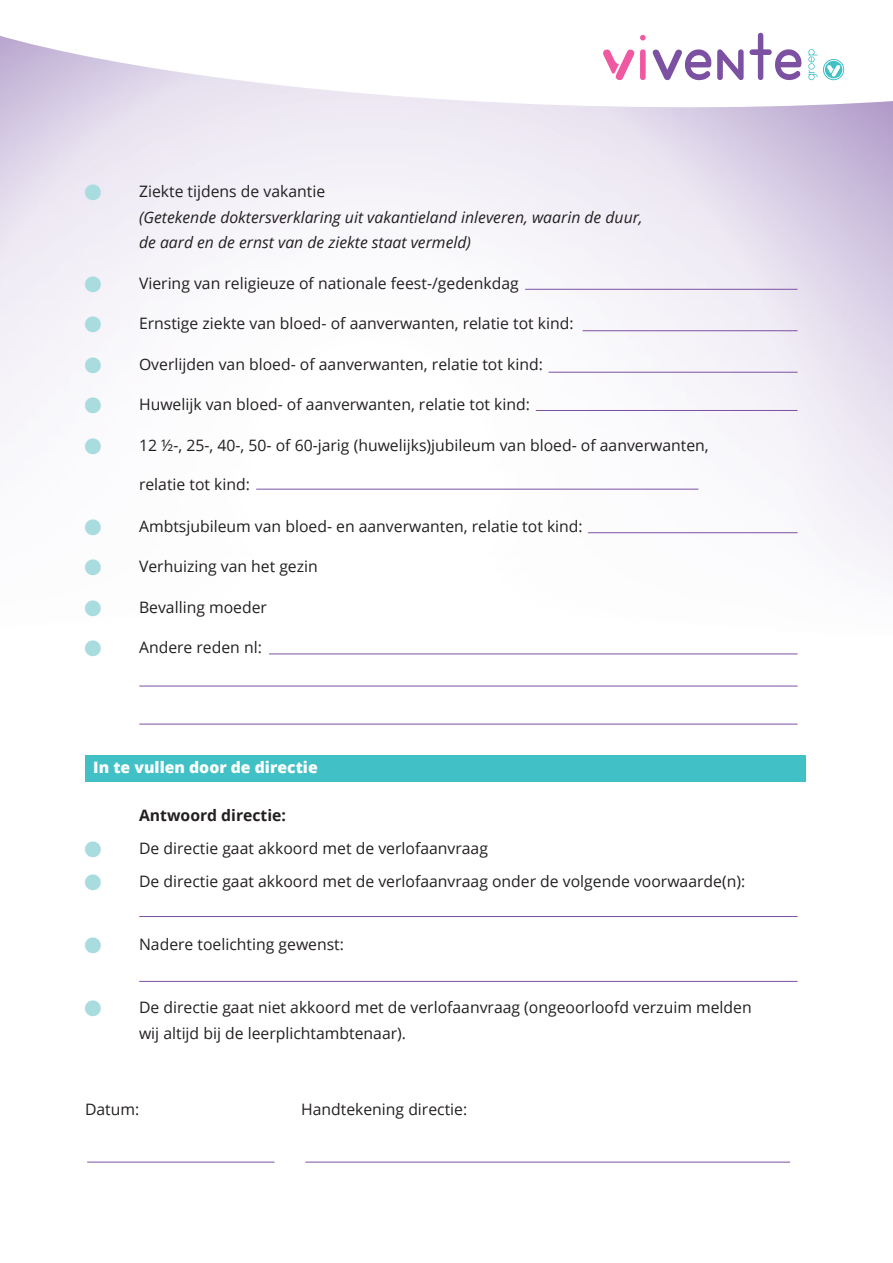
<style>
.page{position:relative;width:893px;height:1263px;background:#fff}
.page>*{position:absolute;margin:0;border:0;box-sizing:border-box;transform-origin:0 0}
.t1{font:15.75px/25.5px "Open Sans";color:#231f20}
.t2{font:italic 15.75px/25.5px "Open Sans";color:#231f20}
.t3{font:800 15.75px "Open Sans";color:#fff}
.t4{font:700 15.75px "Open Sans";color:#231f20}
.t5{font:15.75px "Webdings";color:#a8dcdf}
</style>
<div class="page">
<img style="left:0;top:110px;width:893px;height:672px">
<svg style="left:0;top:32px;width:893px;height:78px"></svg>
<svg style="left:653px;top:33px;width:149px;height:48px"></svg>
<svg style="left:640px;top:35px;width:6px;height:5px"></svg>
<svg style="left:602px;top:48px;width:44px;height:33px"></svg>
<svg style="left:808px;top:49px;width:36px;height:31px"></svg>
<div style="left:85px;top:755px;width:721px;height:26px;background:#41c1c6"></div>
<hr style="left:87px;top:1162px;width:187px;height:1px;background:#7c51a1">
<hr style="left:305px;top:1162px;width:485px;height:1px;background:#7c51a1">
<hr style="left:269px;top:654px;width:528px;height:1px;background:#7c51a1">
<hr style="left:139px;top:686px;width:658px;height:1px;background:#7c51a1">
<hr style="left:139px;top:724px;width:658px;height:1px;background:#7c51a1">
<hr style="left:139px;top:916px;width:658px;height:1px;background:#7c51a1">
<hr style="left:139px;top:981px;width:658px;height:1px;background:#7c51a1">
<hr style="left:583px;top:330px;width:214px;height:1px;background:#7c51a1">
<hr style="left:525px;top:289px;width:272px;height:1px;background:#7c51a1">
<hr style="left:549px;top:372px;width:248px;height:1px;background:#7c51a1">
<hr style="left:536px;top:410px;width:261px;height:1px;background:#7c51a1">
<hr style="left:588px;top:532px;width:209px;height:1px;background:#7c51a1">
<hr style="left:256px;top:489px;width:442px;height:1px;background:#7c51a1">
<p class="t5" style="left:85px;top:184px;width:17px">■</p>
<p class="t1" style="left:139px;top:178px;width:188px">Ziekte tijdens de vakantie</p>
<p class="t2" style="left:139px;top:204px;width:505px">(Getekende doktersverklaring uit vakantieland inleveren, waarin de duur, de aard en de ernst van de ziekte staat vermeld)</p>
<p class="t5" style="left:85px;top:276px;width:17px">■</p>
<p class="t1" style="left:139px;top:270px;width:381px">Viering van religieuze of nationale feest-/gedenkdag</p>
<p class="t5" style="left:85px;top:316px;width:17px">■</p>
<p class="t1" style="left:139px;top:310px;width:436px">Ernstige ziekte van bloed- of aanverwanten, relatie tot kind:</p>
<p class="t5" style="left:85px;top:357px;width:17px">■</p>
<p class="t1" style="left:139px;top:351px;width:405px">Overlijden van bloed- of aanverwanten, relatie tot kind:</p>
<p class="t5" style="left:85px;top:397px;width:17px">■</p>
<p class="t1" style="left:139px;top:391px;width:392px">Huwelijk van bloed- of aanverwanten, relatie tot kind:</p>
<p class="t5" style="left:85px;top:438px;width:17px">■</p>
<p class="t1" style="left:139px;top:432px;width:571px">12 ½-, 25-, 40-, 50- of 60-jarig (huwelijks)jubileum van bloed- of aanverwanten,</p>
<p class="t1" style="left:139px;top:471px;width:112px">relatie tot kind:</p>
<p class="t5" style="left:85px;top:519px;width:17px">■</p>
<p class="t1" style="left:139px;top:513px;width:445px">Ambtsjubileum van bloed- en aanverwanten, relatie tot kind:</p>
<p class="t5" style="left:85px;top:559px;width:17px">■</p>
<p class="t1" style="left:139px;top:553px;width:180px">Verhuizing van het gezin</p>
<p class="t5" style="left:85px;top:600px;width:17px">■</p>
<p class="t1" style="left:139px;top:594px;width:129px">Bevalling moeder</p>
<p class="t5" style="left:85px;top:640px;width:17px">■</p>
<p class="t1" style="left:139px;top:634px;width:124px">Andere reden nl:</p>
<p class="t3" style="left:93px;top:755px;width:226px">In te vullen door de directie</p>
<p class="t4" style="left:139px;top:804px;width:149px">Antwoord directie:</p>
<p class="t5" style="left:85px;top:841px;width:17px">■</p>
<p class="t1" style="left:139px;top:835px;width:350px">De directie gaat akkoord met de verlofaanvraag</p>
<p class="t5" style="left:85px;top:874px;width:17px">■</p>
<p class="t1" style="left:139px;top:868px;width:608px">De directie gaat akkoord met de verlofaanvraag onder de volgende voorwaarde(n):</p>
<p class="t5" style="left:85px;top:937px;width:17px">■</p>
<p class="t1" style="left:139px;top:931px;width:206px">Nadere toelichting gewenst:</p>
<p class="t5" style="left:85px;top:1000px;width:17px">■</p>
<p class="t1" style="left:139px;top:994px;width:614px">De directie gaat niet akkoord met de verlofaanvraag (ongeoorloofd verzuim melden wij altijd bij de leerplichtambtenaar).</p>
<p class="t1" style="left:85px;top:1096px;width:56px">Datum:</p>
<p class="t1" style="left:301px;top:1096px;width:168px">Handtekening directie:</p>
</div>
